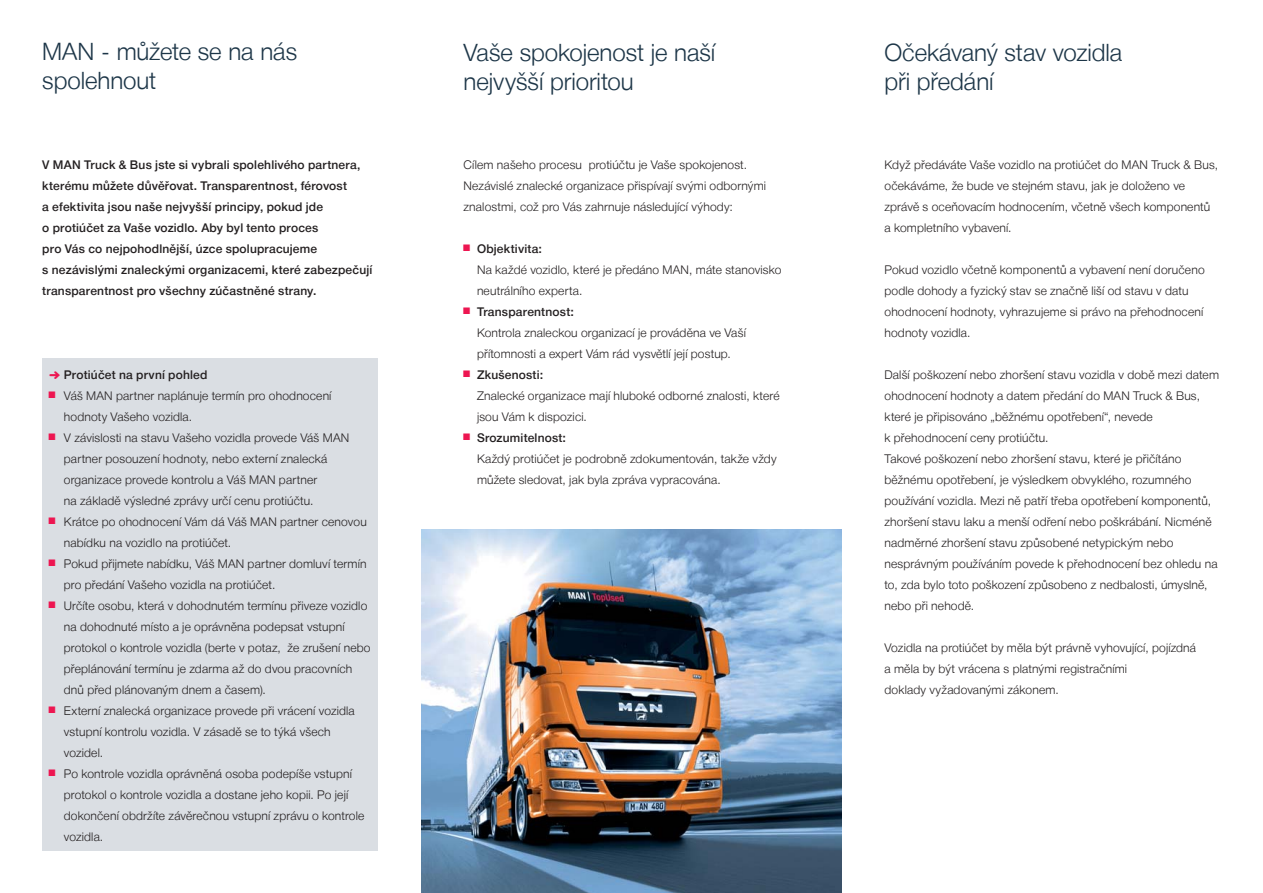
<style>
.page{position:relative;width:1263px;height:893px;background:#fff}
.page>*{position:absolute;margin:0;border:0;box-sizing:border-box;transform-origin:0 0}
.t1{font:300 24px/28.8px "Man Global Pro";color:#1d3648}
.t2{font:300 12px/21px "Man Global Pro";letter-spacing:.015em;color:#231f20}
.t3{font:500 12px/21px "Man Global Pro";letter-spacing:.015em;color:#231f20}
.s1{font-weight:300;color:#ed1651}
.s2{font-size:9px;color:#ed1651}
.s3{font-weight:500}
</style>
<div class="page">
<img style="left:421px;top:529px;width:421px;height:364px">
<div style="left:43px;top:358px;width:335px;height:492px;background:#dadee3"></div>
<h1 class="t1" style="left:42px;top:36px;width:256px">MAN - můžete se na nás spolehnout</h1>
<p class="t3" style="left:42px;top:153px;width:332px">V MAN Truck &amp; Bus jste si vybrali spolehlivého partnera, kterému můžete důvěřovat. Transparentnost, férovost<br>a efektivita jsou naše nejvyšší principy, pokud jde<br>o protiúčet za Vaše vozidlo. Aby byl tento proces<br>pro Vás co nejpohodlnější, úzce spolupracujeme<br>s nezávislými znaleckými organizacemi, které zabezpečují transparentnost pro všechny zúčastněné strany.</p>
<p class="t3" style="left:49px;top:363px;width:160px"><span class="s1">➜</span> Protiúčet na první pohled</p>
<p class="t2" style="left:64px;top:384px;width:269px;text-indent:-15px"><span class="s2">■</span> Váš MAN partner naplánuje termín pro ohodnocení hodnoty Vašeho vozidla.</p>
<p class="t2" style="left:64px;top:426px;width:287px;text-indent:-15px"><span class="s2">■</span> V závislosti na stavu Vašeho vozidla provede Váš MAN partner posouzení hodnoty, nebo externí znalecká organizace provede kontrolu a Váš MAN partner<br>na základě výsledné zprávy určí cenu protiúčtu.</p>
<p class="t2" style="left:64px;top:510px;width:304px;text-indent:-15px"><span class="s2">■</span> Krátce po ohodnocení Vám dá Váš MAN partner cenovou nabídku na vozidlo na protiúčet.</p>
<p class="t2" style="left:64px;top:552px;width:304px;text-indent:-15px"><span class="s2">■</span> Pokud přijmete nabídku, Váš MAN partner domluví termín pro předání Vašeho vozidla na protiúčet.</p>
<p class="t2" style="left:64px;top:594px;width:308px;text-indent:-15px"><span class="s2">■</span> Určíte osobu, která v dohodnutém termínu přiveze vozidlo na dohodnuté místo a je oprávněna podepsat vstupní protokol o kontrole vozidla (berte v potaz, že zrušení nebo přeplánování termínu je zdarma až do dvou pracovních dnů před plánovaným dnem a časem).</p>
<p class="t2" style="left:64px;top:699px;width:292px;text-indent:-15px"><span class="s2">■</span> Externí znalecká organizace provede při vrácení vozidla vstupní kontrolu vozidla. V zásadě se to týká všech vozidel.</p>
<p class="t2" style="left:64px;top:762px;width:302px;text-indent:-15px"><span class="s2">■</span> Po kontrole vozidla oprávněná osoba podepíše vstupní protokol o kontrole vozidla a dostane jeho kopii. Po její dokončení obdržíte závěrečnou vstupní zprávu o kontrole vozidla.</p>
<h1 class="t1" style="left:463px;top:38px;width:253px">Vaše spokojenost je naší nejvyšší prioritou</h1>
<p class="t2" style="left:463px;top:153px;width:304px">Cílem našeho procesu protiúčtu je Vaše spokojenost.<br>Nezávislé znalecké organizace přispívají svými odbornými znalostmi, což pro Vás zahrnuje následující výhody:</p>
<p class="t2" style="left:477px;top:237px;width:306px;text-indent:-14px"><span class="s2">■</span> <span class="s3">Objektivita:<br></span>Na každé vozidlo, které je předáno MAN, máte stanovisko neutrálního experta.</p>
<p class="t2" style="left:477px;top:300px;width:270px;text-indent:-14px"><span class="s2">■</span> <span class="s3">Transparentnost:<br></span>Kontrola znaleckou organizací je prováděna ve Vaší přítomnosti a expert Vám rád vysvětlí její postup.</p>
<p class="t2" style="left:477px;top:363px;width:304px;text-indent:-14px"><span class="s2">■</span> <span class="s3">Zkušenosti:<br></span>Znalecké organizace mají hluboké odborné znalosti, které jsou Vám k dispozici.</p>
<p class="t2" style="left:477px;top:426px;width:301px;text-indent:-14px"><span class="s2">■</span> <span class="s3">Srozumitelnost:<br></span>Každý protiúčet je podrobně zdokumentován, takže vždy můžete sledovat, jak byla zpráva vypracována.</p>
<h1 class="t1" style="left:884px;top:38px;width:239px">Očekávaný stav vozidla při předání</h1>
<p class="t2" style="left:884px;top:153px;width:335px">Když předáváte Vaše vozidlo na protiúčet do MAN Truck &amp; Bus, očekáváme, že bude ve stejném stavu, jak je doloženo ve zprávě s oceňovacím hodnocením, včetně všech komponentů a kompletního vybavení.</p>
<p class="t2" style="left:884px;top:258px;width:322px">Pokud vozidlo včetně komponentů a vybavení není doručeno podle dohody a fyzický stav se značně liší od stavu v datu ohodnocení hodnoty, vyhrazujeme si právo na přehodnocení hodnoty vozidla.</p>
<p class="t2" style="left:884px;top:363px;width:336px">Další poškození nebo zhoršení stavu vozidla v době mezi datem ohodnocení hodnoty a datem předání do MAN Truck &amp; Bus, které je připisováno „běžnému opotřebení“, nevede<br>k přehodnocení ceny protiúčtu.<br>Takové poškození nebo zhoršení stavu, které je přičítáno běžnému opotřebení, je výsledkem obvyklého, rozumného používání vozidla. Mezi ně patří třeba opotřebení komponentů, zhoršení stavu laku a menší odření nebo poškrábání. Nicméně nadměrné zhoršení stavu způsobené netypickým nebo nesprávným používáním povede k přehodnocení bez ohledu na to, zda bylo toto poškození způsobeno z nedbalosti, úmyslně, nebo při nehodě.</p>
<p class="t2" style="left:884px;top:636px;width:313px">Vozidla na protiúčet by měla být právně vyhovující, pojízdná a měla by být vrácena s platnými registračními<br>doklady vyžadovanými zákonem.</p>
</div>
